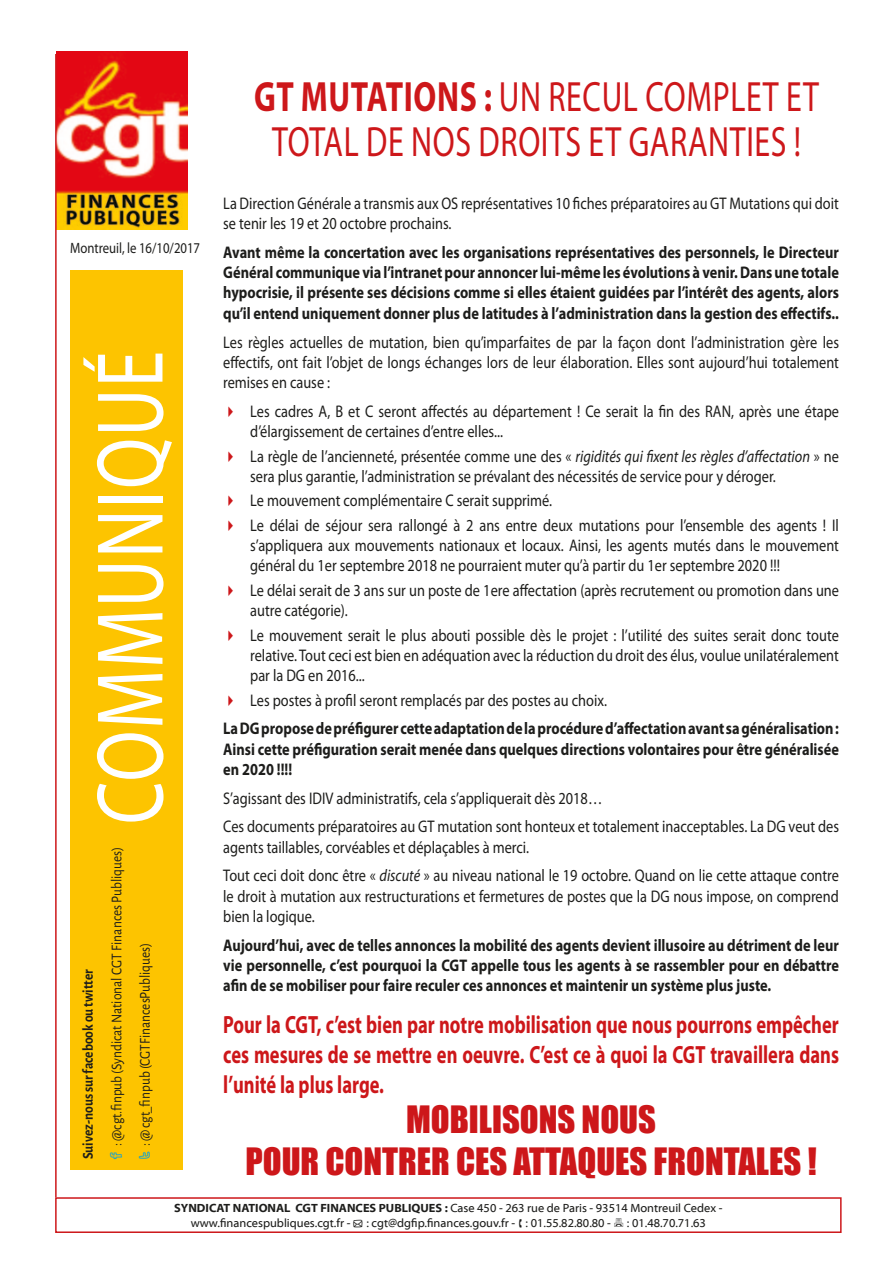
<style>
.page{position:relative;width:893px;height:1263px;background:#fff}
.page>*{position:absolute;margin:0;border:0;box-sizing:border-box;transform-origin:0 0}
.puces_noire_copie_2{font:95.55px "Myriad Pro";letter-spacing:.02em;color:#fff;scale:.77 1}
.t1{font:42.6px/45px "Myriad Pro";letter-spacing:.02em;color:#cd171a;text-align:center;scale:.75 1}
.Corps_de_texte1{font:34.65px/41.5px "Impact";color:#cd171a;text-align:center}
.Corps_de_texte1-2{font:700 25.05px/30px "Myriad Pro";color:#cd171a;text-align:justify;scale:.74 1}
.Corps_de_texte1-3{font:16.8px/20.2px "Myriad Pro";color:#1d1d1b;scale:.85 1}
.Corps_de_texte1-4{font:700 16.8px/20.2px "Myriad Pro";color:#1d1d1b;text-align:justify;scale:.85 1}
.Style_de_paragraphe{font:15px "Alegreya Sans";color:#1d1d1b;scale:.9 1}
.Style_de_paragraphe-2{font:700 15px "Alegreya Sans";color:#1d1d1b;scale:.9 1}
.puces_noire_copie_2-2{font:15px "Myriad Pro";color:#1d1d1b;scale:.85 1}
.t2{font:12px/14.4px "Myriad Web Pro";color:#1d1d1b}
.s1{font-weight:700}
.s2{color:#cd171a}
.s3{font-style:italic}
</style>
<div class="page">
<img style="left:57px;top:51px;width:131px;height:178px">
<div style="left:55px;top:1197px;width:787px;height:36px;border:2px solid #cd171a"></div>
<hr style="left:55px;top:54px;width:2px;height:1143px;background:#cd171a">
<div style="left:70px;top:270px;width:113px;height:899px;background:#fdc400"></div>
<p class="puces_noire_copie_2-2" style="left:70px;top:238px;width:154px">Montreuil, le 16/10/2017</p>
<p class="puces_noire_copie_2" style="left:72px;top:824px;width:616px;rotate:-90deg">COMMUNIQUÉ</p>
<p class="Style_de_paragraphe-2" style="left:77px;top:1159px;width:213px;rotate:-90deg">Suivez-nous sur facebook ou twitter</p>
<p class="Style_de_paragraphe" style="left:106px;top:1146px;width:333px;rotate:-90deg">: @cgt.finpub (Syndicat National CGT Finances Publiques)</p>
<p class="Style_de_paragraphe" style="left:135px;top:1146px;width:228px;rotate:-90deg">: @ cgt_finpub (CGTFinancesPubliques)</p>
<p class="t1" style="left:254px;top:73px;width:755px"><span class="s1">GT MUTATIONS :</span> UN RECUL COMPLET ET<br>TOTAL DE NOS DROITS ET GARANTIES !</p>
<p class="Corps_de_texte1-3" style="left:223px;top:193px;width:726px">La Direction Générale a transmis aux OS représentatives 10 fiches préparatoires au GT Mutations qui doit se tenir les 19 et 20 octobre prochains.</p>
<p class="Corps_de_texte1-4" style="left:223px;top:242px;width:726px">Avant même la concertation avec les organisations représentatives des personnels, le Directeur Général communique via l’intranet pour annoncer lui-même les évolutions à venir. Dans une totale hypocrisie, il présente ses décisions comme si elles étaient guidées par l’intérêt des agents, alors qu’il entend uniquement donner plus de latitudes à l’administration dans la gestion des effectifs..</p>
<p class="Corps_de_texte1-3" style="left:223px;top:331px;width:726px;text-align:justify">Les règles actuelles de mutation, bien qu’imparfaites de par la façon dont l’administration gère les effectifs, ont fait l’objet de longs échanges lors de leur élaboration. Elles sont aujourd’hui totalement remises en cause :</p>
<p class="Corps_de_texte1-3" style="left:250px;top:401px;width:694px;text-indent:-27px"><span class="s2">✔</span> Les cadres A, B et C seront affectés au département ! Ce serait la fin des RAN, après une étape d’élargissement de certaines d’entre elles...</p>
<p class="Corps_de_texte1-3" style="left:250px;top:445px;width:694px;text-indent:-27px"><span class="s2">✔</span> La règle de l’ancienneté, présentée comme une des « <span class="s3">rigidités qui fixent les règles d’affectation</span> » ne sera plus garantie, l’administration se prévalant des nécessités de service pour y déroger.</p>
<p class="Corps_de_texte1-3" style="left:223px;top:490px;width:388px"><span class="s2">✔</span> Le mouvement complémentaire C serait supprimé.</p>
<p class="Corps_de_texte1-3" style="left:250px;top:515px;width:694px;text-align:justify;text-indent:-27px"><span class="s2">✔</span> Le délai de séjour sera rallongé à 2 ans entre deux mutations pour l’ensemble des agents ! Il s’appliquera aux mouvements nationaux et locaux. Ainsi, les agents mutés dans le mouvement général du 1er septembre 2018 ne pourraient muter qu’à partir du 1er septembre 2020 !!!</p>
<p class="Corps_de_texte1-3" style="left:250px;top:580px;width:694px;text-indent:-27px"><span class="s2">✔</span> Le délai serait de 3 ans sur un poste de 1ere affectation (après recrutement ou promotion dans une autre catégorie).</p>
<p class="Corps_de_texte1-3" style="left:250px;top:624px;width:694px;text-align:justify;text-indent:-27px"><span class="s2">✔</span> Le mouvement serait le plus abouti possible dès le projet : l’utilité des suites serait donc toute relative. Tout ceci est bien en adéquation avec la réduction du droit des élus, voulue unilatéralement par la DG en 2016...</p>
<p class="Corps_de_texte1-3" style="left:223px;top:689px;width:453px"><span class="s2">✔</span> Les postes à profil seront remplacés par des postes au choix.</p>
<p class="Corps_de_texte1-4" style="left:223px;top:718px;width:726px">La DG propose de préfigurer cette adaptation de la procédure d’affectation avant sa généralisation :<br>Ainsi cette préfiguration serait menée dans quelques directions volontaires pour être généralisée en 2020 !!!!</p>
<p class="Corps_de_texte1-3" style="left:223px;top:787px;width:447px">S’agissant des IDIV administratifs, cela s’appliquerait dès 2018…</p>
<p class="Corps_de_texte1-3" style="left:223px;top:816px;width:726px">Ces documents préparatoires au GT mutation sont honteux et totalement inacceptables. La DG veut des agents taillables, corvéables et déplaçables à merci.</p>
<p class="Corps_de_texte1-3" style="left:223px;top:865px;width:726px;text-align:justify">Tout ceci doit donc être « <span class="s3">discuté</span> » au niveau national le 19 octobre. Quand on lie cette attaque contre le droit à mutation aux restructurations et fermetures de postes que la DG nous impose, on comprend bien la logique.</p>
<p class="Corps_de_texte1-4" style="left:223px;top:934px;width:726px">Aujourd’hui, avec de telles annonces la mobilité des agents devient illusoire au détriment de leur vie personnelle, c’est pourquoi la CGT appelle tous les agents à se rassembler pour en débattre afin de se mobiliser pour faire reculer ces annonces et maintenir un système plus juste.</p>
<p class="Corps_de_texte1-2" style="left:223px;top:1009px;width:834px">Pour la CGT, c’est bien par notre mobilisation que nous pourrons empêcher ces mesures de se mettre en oeuvre. C’est ce à quoi la CGT travaillera dans l’unité la plus large.</p>
<p class="Corps_de_texte1" style="left:245px;top:1098px;width:573px">MOBILISONS NOUS<br>POUR CONTRER CES ATTAQUES FRONTALES !</p>
<p class="t2" style="left:191px;top:1201px;width:533px;text-indent:-17px"><span class="s1">SYNDICAT NATIONAL CGT FINANCES PUBLIQUES :</span> Case 450 - 263 rue de Paris - 93514 Montreuil Cedex - www.financespubliques.cgt.fr - ● : cgt@dgfip.finances.gouv.fr - : 01.55.82.80.80 -</p>
<p class="t2" style="left:627px;top:1216px;width:81px">: 01.48.70.71.63</p>
</div>
